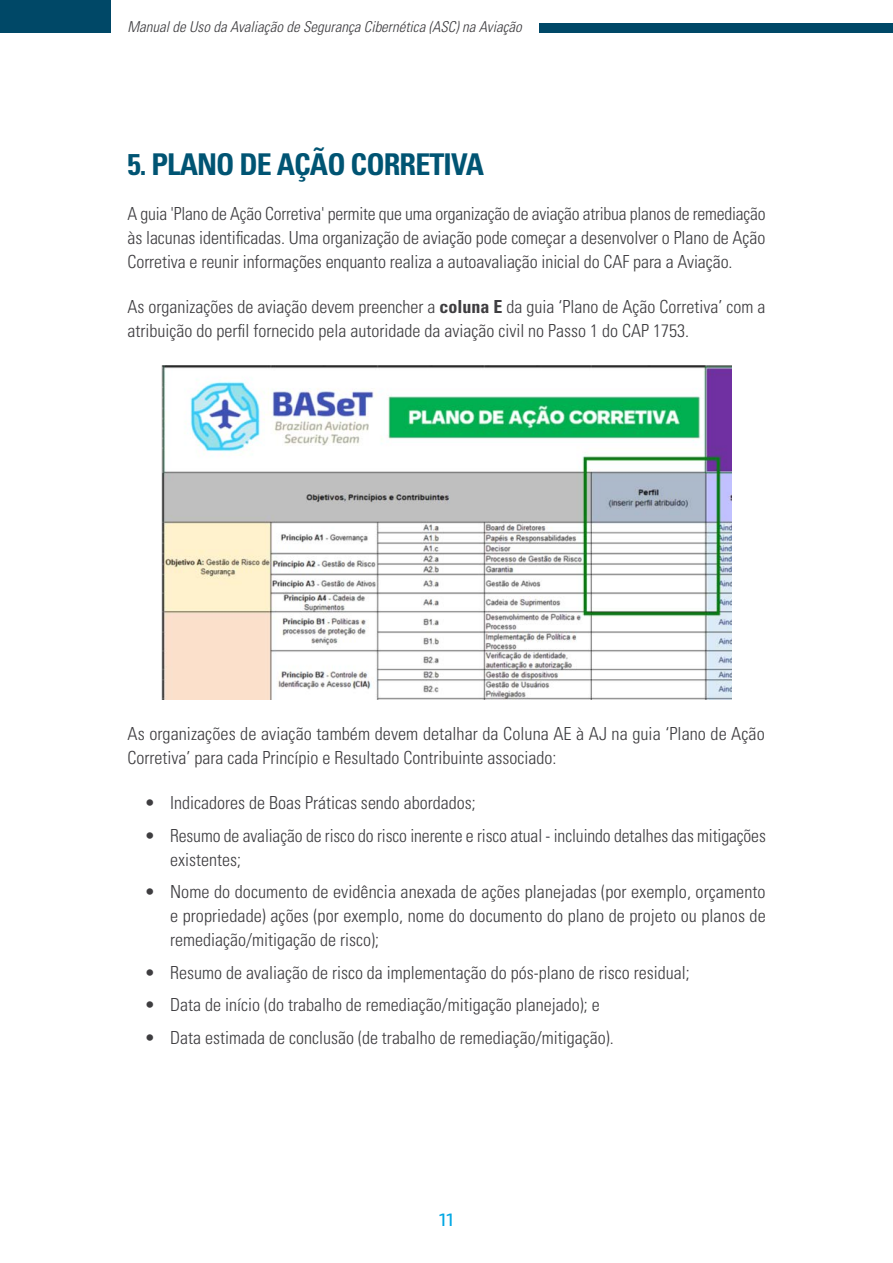
<style>
.page{position:relative;width:893px;height:1263px;background:#fff}
.page>*{position:absolute;margin:0;border:0;box-sizing:border-box;transform-origin:0 0}
.t1{font:700 condensed 30px "Univers LT Std";letter-spacing:-.03em;color:#005473}
.t2{font:300 condensed 18px/24px "Univers LT Std";color:#3e3d40}
.t3{font:500 18px "Exo 2";color:#00a7e3}
.t4{font:italic 300 condensed 15px "Univers LT Std";color:#3e3d40}
.s1{font-weight:700}
</style>
<div class="page">
<div style="left:0;top:0;width:111px;height:33px;background:#004867"></div>
<div style="left:539px;top:24px;width:354px;height:9px;background:#004867"></div>
<img style="left:162px;top:365px;width:569px;height:334px">
<p class="t4" style="left:128px;top:18px;width:396px">Manual de Uso da Avaliação de Segurança Cibernética (ASC) na Aviação</p>
<h1 class="t1" style="left:128px;top:146px;width:358px">5. PLANO DE AÇÃO CORRETIVA</h1>
<p class="t2" style="left:128px;top:202px;width:640px;text-align:justify">A guia 'Plano de Ação Corretiva' permite que uma organização de aviação atribua planos de remediação às lacunas identificadas. Uma organização de aviação pode começar a desenvolver o Plano de Ação Corretiva e reunir informações enquanto realiza a autoavaliação inicial do CAF para a Aviação.</p>
<p class="t2" style="left:128px;top:295px;width:639px">As organizações de aviação devem preencher a <span class="s1">coluna E</span> da guia ‘Plano de Ação Corretiva’ com a atribuição do perfil fornecido pela autoridade da aviação civil no Passo 1 do CAP 1753.</p>
<p class="t2" style="left:128px;top:722px;width:639px">As organizações de aviação também devem detalhar da Coluna AE à AJ na guia ‘Plano de Ação<br>Corretiva’ para cada Princípio e Resultado Contribuinte associado:</p>
<p class="t2" style="left:145px;top:791px;width:333px">• Indicadores de Boas Práticas sendo abordados;</p>
<p class="t2" style="left:170px;top:823px;width:597px;text-indent:-26px">• Resumo de avaliação de risco do risco inerente e risco atual - incluindo detalhes das mitigações existentes;</p>
<p class="t2" style="left:170px;top:880px;width:597px;text-align:justify;text-indent:-26px">• Nome do documento de evidência anexada de ações planejadas (por exemplo, orçamento e propriedade) ações (por exemplo, nome do documento do plano de projeto ou planos de remediação/mitigação de risco);</p>
<p class="t2" style="left:145px;top:960px;width:547px">• Resumo de avaliação de risco da implementação do pós-plano de risco residual;</p>
<p class="t2" style="left:145px;top:993px;width:457px">• Data de início (do trabalho de remediação/mitigação planejado); e</p>
<p class="t2" style="left:145px;top:1025px;width:471px">• Data estimada de conclusão (de trabalho de remediação/mitigação).</p>
<p class="t3" style="left:439px;top:1209px;width:16px">11</p>
</div>
